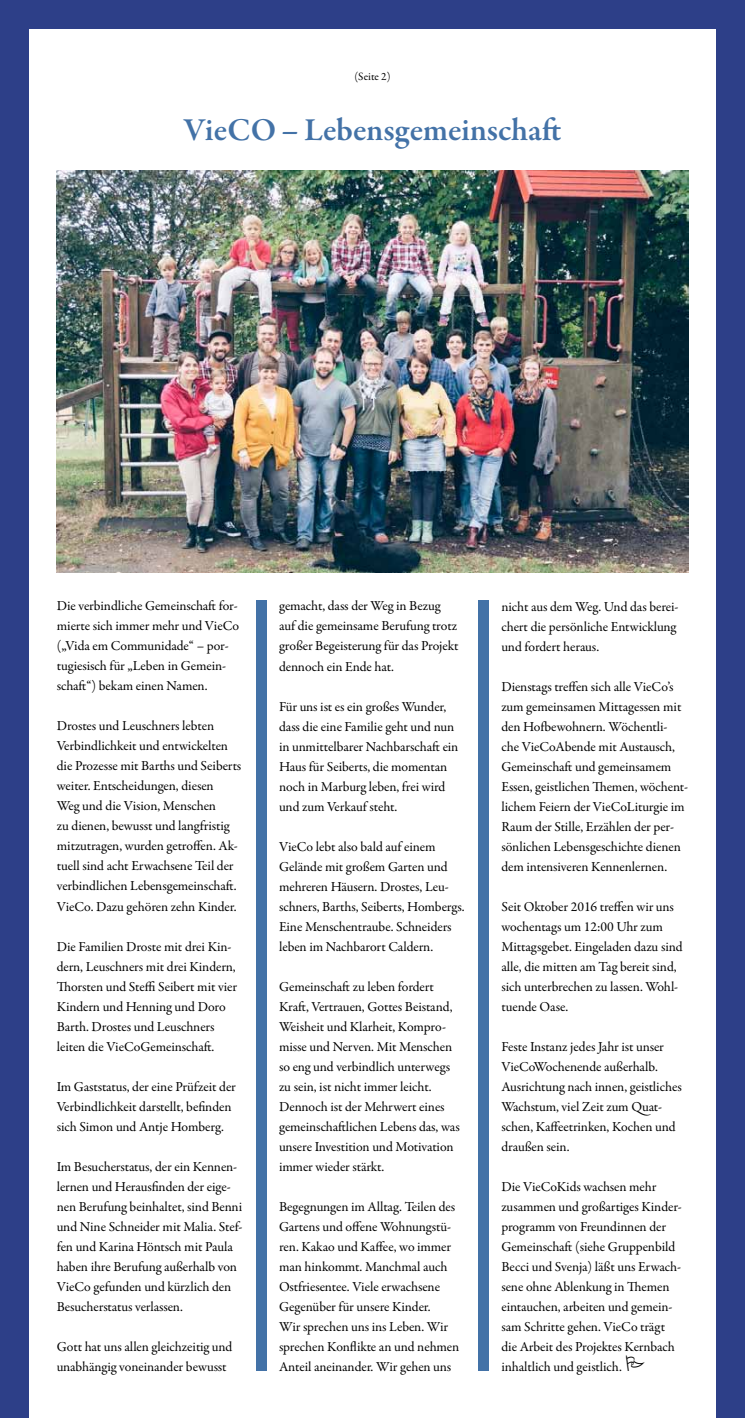
<style>
.page{position:relative;width:745px;height:1418px;background:#fff}
.page>*{position:absolute;margin:0;border:0;box-sizing:border-box;transform-origin:0 0}
.t1{font:600 32.5px "Garamond Premr Pro";letter-spacing:-.005em;color:#4372a7}
.t2{font:13.75px/20px "Garamond Premr Pro";letter-spacing:-.005em;color:#000}
.t3{font:11.25px "Garamond Premr Pro";color:#000}
</style>
<div class="page">
<img style="left:57px;top:170px;width:630px;height:402px">
<div style="left:256px;top:600px;width:11px;height:770px;background:#4372a7"></div>
<div style="left:477px;top:600px;width:11px;height:770px;background:#4372a7"></div>
<div style="left:716px;top:0;width:28px;height:1417px;background:#2d3f88"></div>
<div style="left:0;top:0;width:28px;height:1417px;background:#2d3f88"></div>
<div style="left:0;top:0;width:744px;height:28px;background:#2d3f88"></div>
<p class="t3" style="left:354px;top:70px;width:38px">(Seite 2)</p>
<h1 class="t1" style="left:183px;top:110px;width:379px">VieCO – Lebensgemeinschaft</h1>
<p class="t2" style="left:57px;top:596px;width:184px">Die verbindliche Gemeinschaft for&shy;mierte sich immer mehr und VieCo („Vida em Communidade“ – por&shy;tugiesisch für „Leben in Gemein&shy;schaft“) bekam einen Namen.</p>
<p class="t2" style="left:57px;top:716px;width:186px">Drostes und Leuschners lebten Verbindlichkeit und entwickelten die Prozesse mit Barths und Seiberts weiter. Entscheidungen, diesen<br>Weg und die Vision, Menschen<br>zu dienen, bewusst und langfristig mitzutragen, wurden getroffen. Ak&shy;tuell sind acht Erwachsene Teil der verbindlichen Lebensgemeinschaft.<br>VieCo. Dazu gehören zehn Kinder.</p>
<p class="t2" style="left:57px;top:936px;width:182px">Die Familien Droste mit drei Kin&shy;dern, Leuschners mit drei Kindern,<br>Thorsten und Steffi Seibert mit vier<br>Kindern und Henning und Doro<br>Barth. Drostes und Leuschners leiten die VieCoGemeinschaft.</p>
<p class="t2" style="left:57px;top:1076px;width:180px">Im Gaststatus, der eine Prüfzeit der<br>Verbindlichkeit darstellt, befinden sich Simon und Antje Homberg.</p>
<p class="t2" style="left:57px;top:1156px;width:187px">Im Besucherstatus, der ein Kennen&shy;lernen und Herausfinden der eige&shy;nen Berufung beinhaltet, sind Benni und Nine Schneider mit Malia. Stef&shy;fen und Karina Höntsch mit Paula haben ihre Berufung außerhalb von VieCo gefunden und kürzlich den Besucherstatus verlassen.</p>
<p class="t2" style="left:57px;top:1336px;width:177px">Gott hat uns allen gleichzeitig und unabhängig voneinander bewusst</p>
<p class="t2" style="left:279px;top:596px;width:181px">gemacht, dass der Weg in Bezug auf die gemeinsame Berufung trotz großer Begeisterung für das Projekt dennoch ein Ende hat.</p>
<p class="t2" style="left:279px;top:696px;width:181px">Für uns ist es ein großes Wunder, dass die eine Familie geht und nun in unmittelbarer Nachbarschaft ein<br>Haus für Seiberts, die momentan noch in Marburg leben, frei wird und zum Verkauf steht.</p>
<p class="t2" style="left:279px;top:836px;width:187px">VieCo lebt also bald auf einem<br>Gelände mit großem Garten und mehreren Häusern. Drostes, Leu&shy;schners, Barths, Seiberts, Hombergs.<br>Eine Menschentraube. Schneiders leben im Nachbarort Caldern.</p>
<p class="t2" style="left:279px;top:976px;width:182px">Gemeinschaft zu leben fordert<br>Kraft, Vertrauen, Gottes Beistand,<br>Weisheit und Klarheit, Kompro&shy;misse und Nerven. Mit Menschen so eng und verbindlich unterwegs zu sein, ist nicht immer leicht.<br>Dennoch ist der Mehrwert eines gemeinschaftlichen Lebens das, was unsere Investition und Motivation immer wieder stärkt.</p>
<p class="t2" style="left:279px;top:1196px;width:181px">Begegnungen im Alltag. Teilen des<br>Gartens und offene Wohnungstü&shy;ren. Kakao und Kaffee, wo immer man hinkommt. Manchmal auch<br>Ostfriesentee. Viele erwachsene<br>Gegenüber für unsere Kinder.<br>Wir sprechen uns ins Leben. Wir sprechen Konflikte an und nehmen<br>Anteil aneinander. Wir gehen uns</p>
<p class="t2" style="left:501px;top:596px;width:179px">nicht aus dem Weg. Und das berei&shy;chert die persönliche Entwicklung und fordert heraus.</p>
<p class="t2" style="left:501px;top:676px;width:188px">Dienstags treffen sich alle VieCo’s zum gemeinsamen Mittagessen mit den Hofbewohnern. Wöchentli&shy;che VieCoAbende mit Austausch, Gemeinschaft und gemeinsamem Essen, geistlichen Themen, wöchent&shy;lichem Feiern der VieCoLiturgie im Raum der Stille, Erzählen der per&shy;sönlichen Lebensgeschichte dienen dem intensiveren Kennenlernen.</p>
<p class="t2" style="left:501px;top:896px;width:183px">Seit Oktober 2016 treffen wir uns wochentags um 12:00 Uhr zum<br>Mittagsgebet. Eingeladen dazu sind alle, die mitten am Tag bereit sind, sich unterbrechen zu lassen. Wohl&shy;tuende Oase.</p>
<p class="t2" style="left:501px;top:1036px;width:182px">Feste Instanz jedes Jahr ist unser<br>VieCoWochenende außerhalb.<br>Ausrichtung nach innen, geistliches<br>Wachstum, viel Zeit zum Quat&shy;schen, Kaffeetrinken, Kochen und draußen sein.</p>
<p class="t2" style="left:501px;top:1176px;width:182px">Die VieCoKids wachsen mehr zusammen und großartiges Kinder&shy;programm von Freundinnen der<br>Gemeinschaft (siehe Gruppenbild<br>Becci und Svenja) läßt uns Erwach&shy;sene ohne Ablenkung in Themen eintauchen, arbeiten und gemein&shy;sam Schritte gehen. VieCo trägt die Arbeit des Projektes Kernbach inhaltlich und geistlich.</p>
</div>
